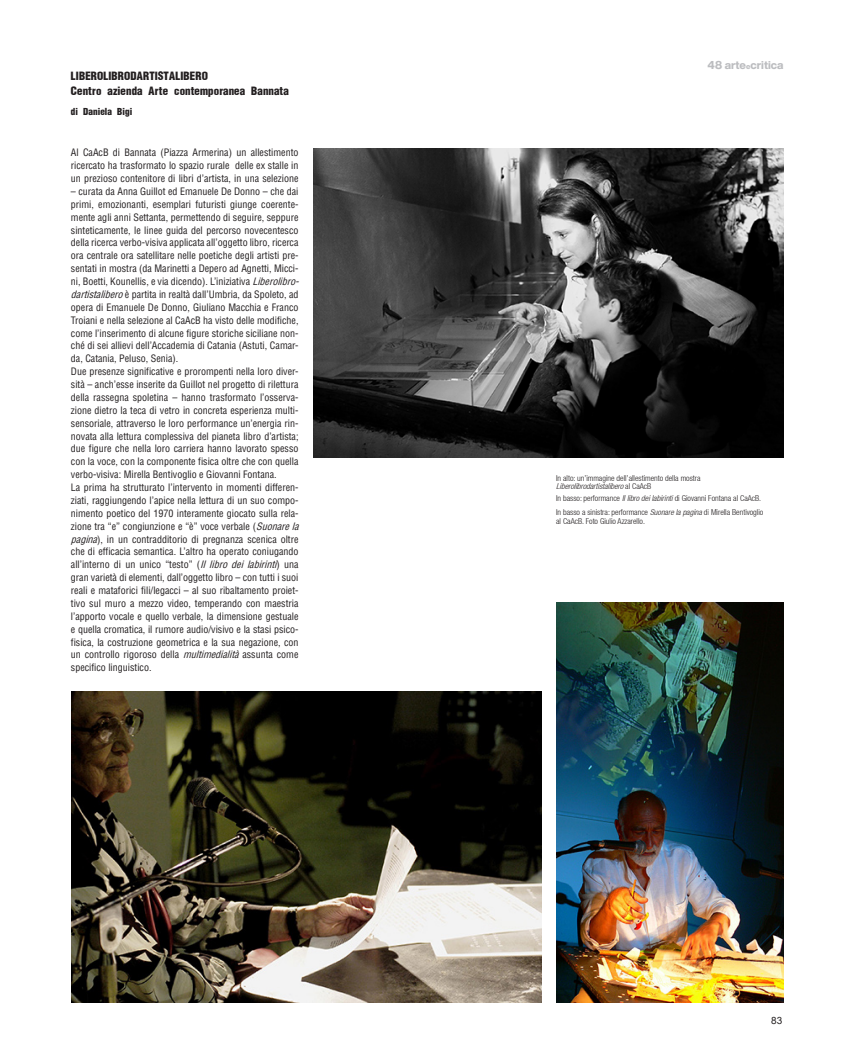
<style>
.page{position:relative;width:844px;height:1063px;background:#fff}
.page>*{position:absolute;margin:0;border:0;box-sizing:border-box;transform-origin:0 0}
.t1{font:12.5px "Helvetica Condensed Black Se";color:#231f20}
.t2{font:800 11.25px "Helvetica Now Display";color:#bcbdc0}
.t3{font:10.5px "Helvetica Condensed Black Se";color:#231f20}
.t4{font:condensed 10px/12.9px "Helvetica";color:#231f20;text-align:justify}
.t5{font:10px "Arial";color:#231f20}
.t6{font:300 condensed 8.12px "Helvetica Neue LT";color:#231f20}
.t7{font:italic 300 condensed 8.12px "Helvetica Neue LT";color:#231f20}
.s1{font-size:7.5px}
.s2{font-style:italic}
.s3{font-style:normal}
</style>
<div class="page">
<img style="left:556px;top:602px;width:227px;height:401px">
<img style="left:313px;top:149px;width:470px;height:308px">
<img style="left:72px;top:692px;width:469px;height:311px">
<p class="t2" style="left:707px;top:57px;width:77px">48 arte<span class="s1">e</span>critica</p>
<p class="t1" style="left:71px;top:70px;width:139px">LIBEROLIBRODARTISTALIBERO</p>
<p class="t1" style="left:71px;top:85px;width:219px">Centro azienda Arte contemporanea Bannata</p>
<p class="t3" style="left:71px;top:107px;width:63px">di Daniela Bigi</p>
<p class="t4" style="left:71px;top:146px;width:229px">Al CaAcB di Bannata (Piazza Armerina) un allestimento ricercato ha trasformato lo spazio rurale delle ex stalle in un prezioso contenitore di libri d’artista, in una selezione</p>
<p class="t4" style="left:71px;top:185px;width:232px;text-align:left">– curata da Anna Guillot ed Emanuele De Donno – che dai primi, emozionanti, esemplari futuristi giunge coerente&shy;mente agli anni Settanta, permettendo di seguire, seppure sinteticamente, le linee guida del percorso novecentesco della ricerca verbo-visiva applicata all’oggetto libro, ricerca ora centrale ora satellitare nelle poetiche degli artisti pre&shy;sentati in mostra (da Marinetti a Depero ad Agnetti, Micci&shy;ni, Boetti, Kounellis, e via dicendo). L’iniziativa <span class="s2">Liberolibro&shy;dartistalibero</span>è partita in realtà dall’Umbria, da Spoleto, ad opera di Emanuele De Donno, Giuliano Macchia e Franco Troiani e nella selezione al CaAcB ha visto delle modifiche, come l’inserimento di alcune figure storiche siciliane non&shy;ché di sei allievi dell’Accademia di Catania (Astuti, Camar&shy;da, Catania, Peluso, Senia).</p>
<p class="t4" style="left:71px;top:365px;width:229px">Due presenze significative e prorompenti nella loro diver&shy;sità – anch’esse inserite da Guillot nel progetto di rilettura della rassegna spoletina – hanno trasformato l’osserva&shy;zione dietro la teca di vetro in concreta esperienza multi&shy;sensoriale, attraverso le loro performance un’energia rin&shy;novata alla lettura complessiva del pianeta libro d’artista; due figure che nella loro carriera hanno lavorato spesso con la voce, con la componente fisica oltre che con quella verbo-visiva: Mirella Bentivoglio e Giovanni Fontana.</p>
<p class="t4" style="left:71px;top:481px;width:232px;text-align:left">La prima ha strutturato l’intervento in momenti differen&shy;ziati, raggiungendo l’apice nella lettura di un suo compo&shy;nimento poetico del 1970 interamente giocato sulla rela&shy;zione tra “e” congiunzione e “è” voce verbale (<span class="s2">Suonarela pagina</span>), in un contradditorio di pregnanza scenica oltre che di efficacia semantica. L’altro ha operato coniugando all’interno di un unico “testo” (<span class="s2">Il libro dei labirinti</span>) una gran varietà di elementi, dall’oggetto libro – con tutti i suoi reali e mataforici fili/legacci – al suo ribaltamento proiet&shy;tivo sul muro a mezzo video, temperando con maestria l’apporto vocale e quello verbale, la dimensione gestuale e quella cromatica, il rumore audio/visivo e la stasi psico&shy;fisica, la costruzione geometrica e la sua negazione, con un controllo rigoroso della <span class="s2">multimedialità</span>assunta come specifico linguistico.</p>
<p class="t6" style="left:556px;top:493px;width:206px">In basso: performance <span class="s2">Il libro dei labirinti</span> di Giovanni Fontana al CaAcB.</p>
<p class="t6" style="left:556px;top:473px;width:146px">In alto: un’immagine dell’allestimento della mostra</p>
<p class="t7" style="left:556px;top:482px;width:97px">Liberolibrodartistalibero<span class="s3">a l C a A c B</span></p>
<p class="t6" style="left:556px;top:507px;width:209px">In basso a sinistra: performance <span class="s2">Suonare la pagina</span> di Mirella Bentivoglio</p>
<p class="t6" style="left:556px;top:516px;width:90px">al CaAcB. Foto Giulio Azzarello.</p>
<p class="t5" style="left:771px;top:1014px;width:13px">83</p>
</div>
